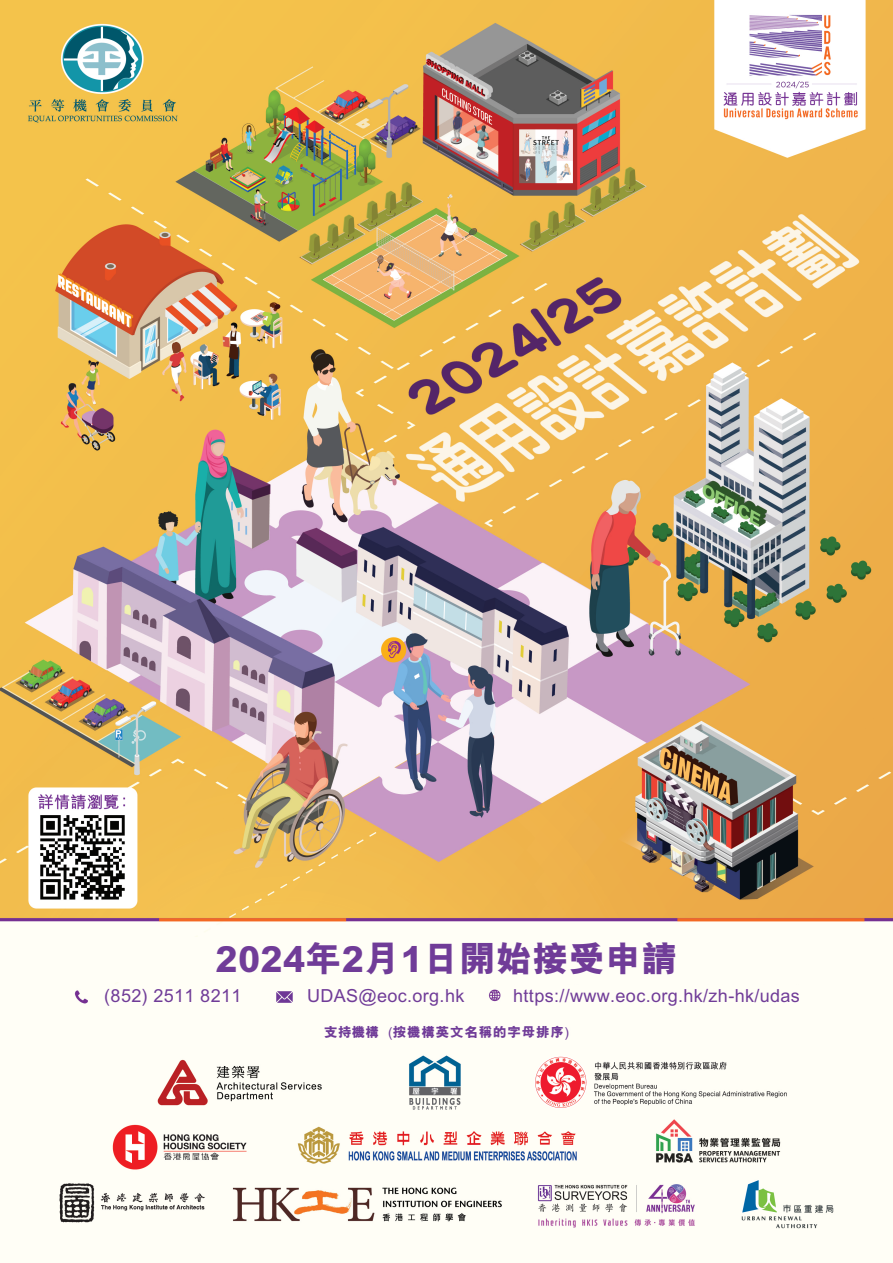
<style>
.page{position:relative;width:893px;height:1263px;background:#fff}
.page>*{position:absolute;margin:0;border:0;box-sizing:border-box;transform-origin:0 0}
.t1{font:800 36px "M Hei HK";letter-spacing:.01em;color:#703c98}
.t2{font:700 18px "M Hei HK";letter-spacing:.02em;color:#703c98}
.t3{font:800 13.5px "M Hei HK";letter-spacing:.06em;color:#703c98}
.s1{font-weight:500}
</style>
<div class="page">
<img style="left:0;top:0;width:893px;height:1229px">
<div style="left:53px;top:936px;width:787px;height:45px;background:#fffef6"></div>
<div style="left:321px;top:1020px;width:249px;height:22px;background:#fffef6"></div>
<div style="left:99px;top:987px;width:143px;height:22px;background:#fffef6"></div>
<div style="left:302px;top:985px;width:165px;height:22px;background:#fffef6"></div>
<div style="left:509px;top:985px;width:316px;height:24px;background:#fffef6"></div>
<p class="t1" style="left:216px;top:935px;width:463px">2024年2月1日開始接受申請</p>
<p class="t2" style="left:104px;top:982px;width:139px">(852) 2511 8211</p>
<p class="t2" style="left:307px;top:982px;width:159px">UDAS@eoc.org.hk</p>
<p class="t2" style="left:513px;top:982px;width:288px">https://www.eoc.org.hk/zh-hk/udas</p>
<p class="t3" style="left:324px;top:1023px;width:246px">支持機構 <span class="s1">(</span>按機構英文名稱的字母排序<span class="s1">)</span></p>
</div>
